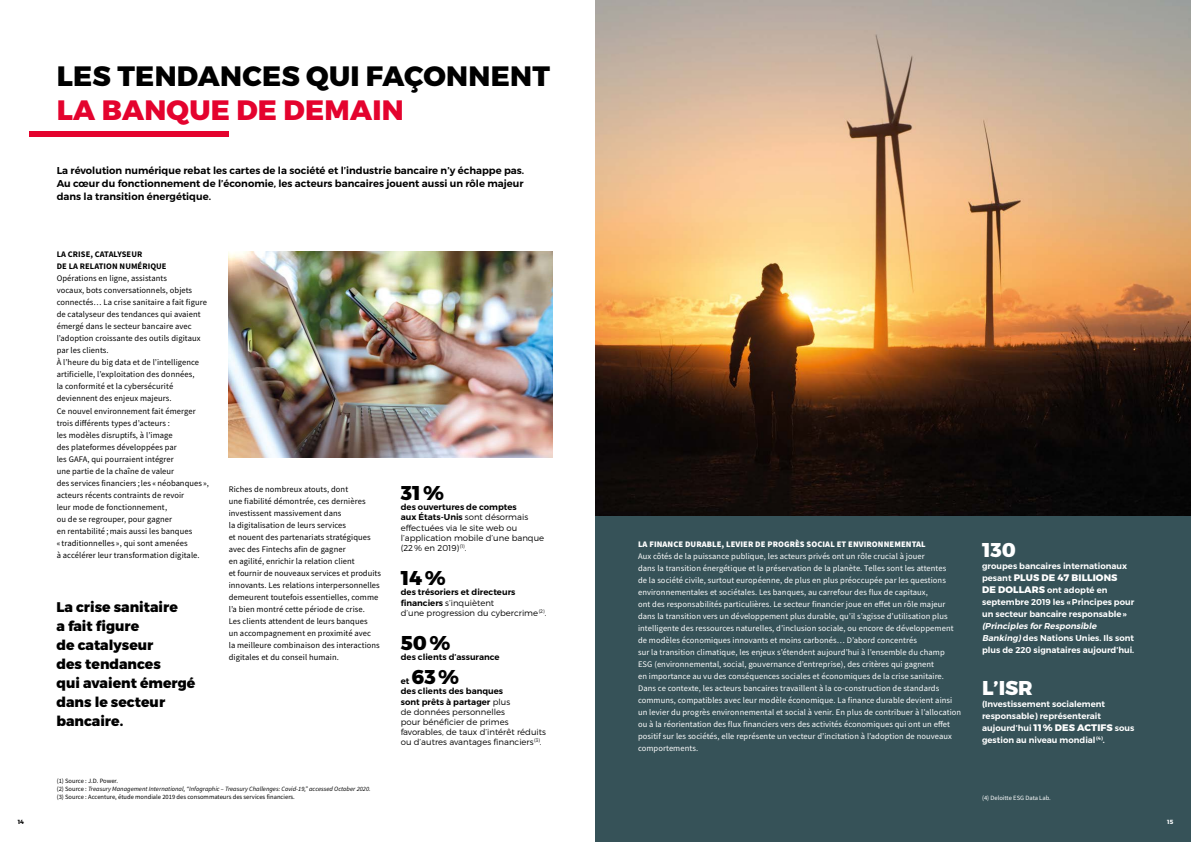
<style>
.page{position:relative;width:1191px;height:842px;background:#fff}
.page>*{position:absolute;margin:0;border:0;box-sizing:border-box;transform-origin:0 0}
.t1{font:800 28px "Montserrat";letter-spacing:.01em;color:#000}
.t2{font:800 28px "Montserrat";letter-spacing:.01em;color:#e4032e}
.t3{font:800 20px "Montserrat";color:#000}
.t4{font:800 20px "Montserrat";color:#fff}
.t5{font:800 14px/19px "Montserrat";color:#000}
.t6{font:600 10px/13px "Montserrat";color:#000;text-align:justify}
.t7{font:800 9.5px "Montserrat";letter-spacing:.01em;color:#fff}
.t8{font:8.5px/12px "Source Sans Pro";letter-spacing:.01em;color:#000}
.t9{font:8.5px/12px "Source Sans Pro";letter-spacing:.01em;color:#fff}
.t10{font:300 8.5px/10.2px "Montserrat";color:#000}
.t11{font:600 8.5px/12px "Montserrat";color:#fff}
.t12{font:900 8.5px "Source Sans Pro";letter-spacing:.01em;color:#fff}
.t13{font:600 8.5px/10.2px "Montserrat";color:#000}
.t14{font:700 8.5px/12px "Source Sans Pro";letter-spacing:.01em;color:#000}
.t15{font:6.5px/8px "Source Sans Pro";color:#000}
.t16{font:6.5px "Source Sans Pro";color:#fff}
.t17{font:700 6px "Montserrat";color:#000}
.t18{font:700 6px "Montserrat";color:#fff}
.s1{font-style:italic}
.s2{font-weight:600}
.s3{font-weight:600;font-size:8.5px}
.s4{font-weight:800;font-size:9.5px}
</style>
<div class="page">
<div style="left:595px;top:515px;width:596px;height:327px;background:#365258"></div>
<img style="left:595px;top:0;width:596px;height:515px">
<div style="left:29px;top:131px;width:199px;height:6px;background:#e4032e"></div>
<img style="left:229px;top:251px;width:324px;height:207px">
<h1 class="t1" style="left:57px;top:59px;width:494px">LES TENDANCES QUI FAÇONNENT</h1>
<h1 class="t2" style="left:57px;top:93px;width:348px">LA BANQUE DE DEMAIN</h1>
<p class="t6" style="left:57px;top:164px;width:469px">La révolution numérique rebat les cartes de la société et l’industrie bancaire n’y échappe pas.<br>Au cœur du fonctionnement de l’économie, les acteurs bancaires jouent aussi un rôle majeur dans la transition énergétique.</p>
<p class="t14" style="left:57px;top:248px;width:111px">LA CRISE, CATALYSEUR<br>DE LA RELATION NUMÉRIQUE</p>
<p class="t8" style="left:57px;top:273px;width:154px">Opérations en ligne, assistants<br>vocaux, bots conversationnels, objets connectés… La crise sanitaire a fait figure de catalyseur des tendances qui avaient émergé dans le secteur bancaire avec l’adoption croissante des outils digitaux par les clients.<br>À l’heure du big data et de l’intelligence artificielle, l’exploitation des données,<br>la conformité et la cybersécurité deviennent des enjeux majeurs.<br>Ce nouvel environnement fait émerger trois différents types d’acteurs :<br>les modèles disruptifs, à l’image<br>des plateformes développées par<br>les GAFA, qui pourraient intégrer<br>une partie de la chaîne de valeur<br>des services financiers ; les «néobanques », acteurs récents contraints de revoir<br>leur mode de fonctionnement,<br>ou de se regrouper, pour gagner<br>en rentabilité ; mais aussi les banques<br>« traditionnelles », qui sont amenées<br>à accélérer leur transformation digitale.</p>
<h3 class="t5" style="left:56px;top:598px;width:140px">La crise sanitaire<br>a fait figure<br>de catalyseur<br>des tendances<br>qui avaient émergé dans le secteur bancaire.</h3>
<p class="t8" style="left:229px;top:483px;width:154px">Riches de nombreux atouts, dont<br>une fiabilité démontrée, ces dernières investissent massivement dans<br>la digitalisation de leurs services<br>et nouent des partenariats stratégiques avec des Fintechs afin de gagner<br>en agilité, enrichir la relation client<br>et fournir de nouveaux services et produits innovants. Les relations interpersonnelles demeurent toutefois essentielles, comme l’a bien montré cette période de crise.<br>Les clients attendent de leurs banques<br>un accompagnement en proximité avec<br>la meilleure combinaison des interactions digitales et du conseil humain.</p>
<p class="t15" style="left:57px;top:777px;width:315px">(1) Source : J.D. Power.<br>(2) Source : <span class="s1">Treasury Management International, “Infographic – Treasury Challenges: Covid-19,” accessed October 2020. </span>(3) Source : Accenture, étude mondiale 2019 des consommateurs des services financiers.</p>
<h2 class="t3" style="left:401px;top:480px;width:45px">31%</h2>
<p class="t10" style="left:401px;top:502px;width:145px"><span class="s2">des ouvertures de comptes<br>aux États-Unis</span> sont désormais effectuées via le site web ou l’application mobile d’une banque (22% en 2019)<sup>(1)</sup>.</p>
<h2 class="t3" style="left:401px;top:565px;width:46px">14%</h2>
<p class="t10" style="left:401px;top:587px;width:147px"><span class="s2">des trésoriers et directeurs financiers</span> s’inquiètent<br>d’une progression du cybercrime<sup>(2)</sup>.</p>
<p class="t13" style="left:401px;top:652px;width:100px">des clients d’assurance</p>
<h2 class="t3" style="left:401px;top:630px;width:51px">50%</h2>
<p class="t13" style="left:401px;top:676px;width:104px">et<br>des clients des banques</p>
<h2 class="t3" style="left:411px;top:664px;width:49px">63%</h2>
<p class="t10" style="left:401px;top:696px;width:147px"><span class="s2">sont prêts à partager</span> plus<br>de données personnelles<br>pour bénéficier de primes favorables, de taux d’intérêt réduits ou d’autres avantages financiers<sup>(3)</sup>.</p>
<p class="t12" style="left:638px;top:538px;width:289px">LA FINANCE DURABLE, LEVIER DE PROGRÈS SOCIAL ET ENVIRONNEMENTAL</p>
<p class="t9" style="left:638px;top:550px;width:325px">Aux côtés de la puissance publique, les acteurs privés ont un rôle crucial à jouer<br>dans la transition énergétique et la préservation de la planète. Telles sont les attentes<br>de la société civile, surtout européenne, de plus en plus préoccupée par les questions environnementales et sociétales. Les banques, au carrefour des flux de capitaux,<br>ont des responsabilités particulières. Le secteur financier joue en effet un rôle majeur dans la transition vers un développement plus durable, qu’il s’agisse d’utilisation plus intelligente des ressources naturelles, d’inclusion sociale, ou encore de développement de modèles économiques innovants et moins carbonés… D’abord concentrés<br>sur la transition climatique, les enjeux s’étendent aujourd’hui à l’ensemble du champ ESG (environnemental, social, gouvernance d’entreprise), des critères qui gagnent<br>en importance au vu des conséquences sociales et économiques de la crise sanitaire.<br>Dans ce contexte, les acteurs bancaires travaillent à la co-construction de standards communs, compatibles avec leur modèle économique. La finance durable devient ainsi un levier du progrès environnemental et social à venir. En plus de contribuer à l’allocation ou à la réorientation des flux financiers vers des activités économiques qui ont un effet positif sur les sociétés, elle représente un vecteur d’incitation à l’adoption de nouveaux comportements.</p>
<h2 class="t4" style="left:982px;top:537px;width:35px">130</h2>
<p class="t11" style="left:982px;top:560px;width:147px">groupes bancaires internationaux</p>
<p class="t7" style="left:982px;top:572px;width:137px"><span class="s3">pesant</span> PLUS DE 47 BILLIONS</p>
<p class="t11" style="left:982px;top:584px;width:154px"><span class="s4">DE DOLLARS</span> ont adopté en septembre 2019 les «Principes pour un secteur bancaire responsable»</p>
<p class="t11" style="left:982px;top:620px;width:154px"><span class="s1">(Principles for Responsible<br>Banking)</span>des Nations Unies. Ils sont plus de 220 signataires aujourd’hui.</p>
<h2 class="t4" style="left:982px;top:675px;width:52px">L’ISR</h2>
<p class="t11" style="left:982px;top:698px;width:154px">(Investissement socialement responsable) représenterait aujourd’hui <span class="s4">11% DES ACTIFS</span> sous gestion au niveau mondial<sup>(4)</sup>.</p>
<p class="t16" style="left:982px;top:793px;width:70px">(4) Deloitte ESG Data Lab.</p>
<p class="t17" style="left:18px;top:818px;width:8px">14</p>
<p class="t18" style="left:1167px;top:818px;width:8px">15</p>
</div>
